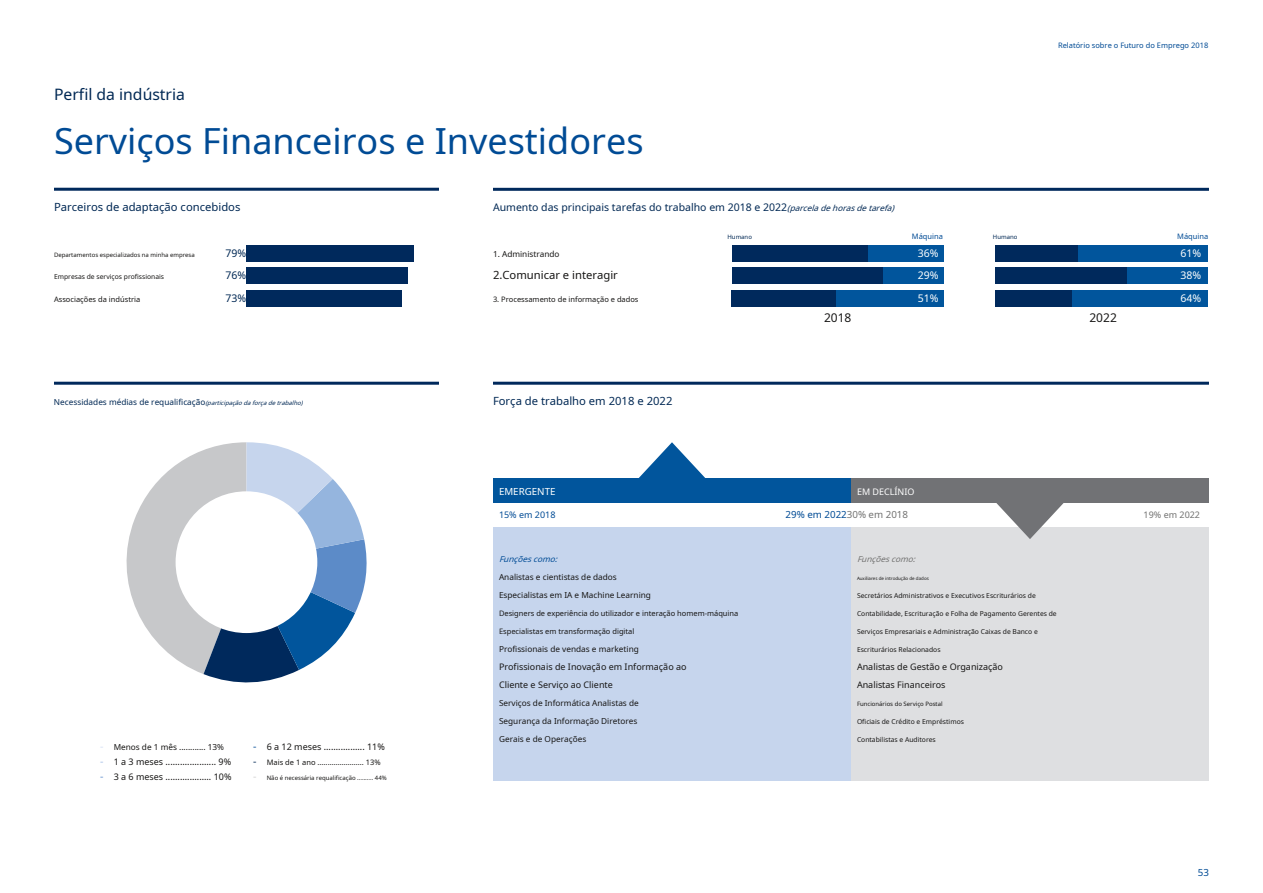
<style>
.page{position:relative;width:1263px;height:893px;background:#fff}
.page>*{position:absolute;margin:0;border:0;box-sizing:border-box;transform-origin:0 0}
.t1{font:36px "Noto Sans";color:#004b95}
.t2{font:15.75px "Noto Sans";color:#002854}
.t3{font:12px "Noto Sans";color:#171615}
.t4{font:11.25px "Noto Sans";color:#002854}
.t5{font:11.25px "Noto Sans";color:#171615}
.t6{font:10.5px/22.5px "Noto Sans";color:#002854;text-align:justify}
.t7{font:10.5px "Noto Sans";color:#fff}
.t8{font:9.75px "Noto Sans";color:#004b95}
.t9{font:9.75px "Noto Sans";color:#fff}
.t10{font:9px/18px "Noto Sans";color:#171615}
.t11{font:9px "Noto Sans";color:#fff}
.t12{font:9px "Noto Sans";color:#004b95}
.t13{font:9px "Noto Sans";color:#727271}
.t14{font:8.25px/18px "Noto Sans";color:#171615}
.t15{font:8.25px "Noto Sans";color:#002854}
.t16{font:italic 8.25px "Noto Sans";color:#004b95}
.t17{font:italic 8.25px "Noto Sans";color:#727271}
.t18{font:7.5px "Noto Sans";color:#171615}
.t19{font:7.5px "Noto Sans";color:#004b95}
.t20{font:6.75px "Noto Sans";color:#171615}
.t21{font:6px "Noto Sans";color:#171615}
.t22{font:6px "Noto Sans";color:#002854}
.t23{font:4.5px "Noto Sans";color:#171615}
.s1{font-style:italic;font-size:8.25px}
.s2{font-style:italic;font-size:6px}
.s3{font-size:10.5px;color:#d2def4}
.s4{font-size:10.5px;color:#a2bde6}
.s5{font-size:10.5px;color:#5e8dcd}
.s6{font-size:10.5px;color:#004b95}
.s7{font-size:10.5px;color:#002854}
.s8{font-size:10.5px;color:#d0d0d0}
.s9{color:#727271}
</style>
<div class="page">
<svg style="left:127px;top:442px;width:240px;height:240px"></svg>
<div style="left:176px;top:491px;width:141px;height:142px;background:#fff;border-radius:50%"></div>
<div style="left:246px;top:245px;width:168px;height:16px;background:#00295c"></div>
<div style="left:246px;top:268px;width:162px;height:16px;background:#00295c"></div>
<div style="left:246px;top:290px;width:155px;height:16px;background:#00295c"></div>
<div style="left:867px;top:245px;width:77px;height:16px;background:#01559c"></div>
<div style="left:882px;top:268px;width:62px;height:16px;background:#01559c"></div>
<div style="left:836px;top:290px;width:108px;height:16px;background:#01559c"></div>
<div style="left:732px;top:245px;width:135px;height:16px;background:#00295c"></div>
<div style="left:732px;top:268px;width:150px;height:16px;background:#00295c"></div>
<div style="left:732px;top:290px;width:104px;height:16px;background:#00295c"></div>
<div style="left:1078px;top:245px;width:130px;height:16px;background:#01559c"></div>
<div style="left:1127px;top:268px;width:81px;height:16px;background:#01559c"></div>
<div style="left:1072px;top:290px;width:136px;height:16px;background:#01559c"></div>
<div style="left:995px;top:245px;width:83px;height:16px;background:#00295c"></div>
<div style="left:995px;top:268px;width:132px;height:16px;background:#00295c"></div>
<div style="left:995px;top:290px;width:77px;height:16px;background:#00295c"></div>
<div style="left:493px;top:528px;width:358px;height:253px;background:#c6d5ed"></div>
<div style="left:851px;top:528px;width:358px;height:253px;background:#dedfe1"></div>
<hr style="left:493px;top:382px;width:716px;height:3px;background:#00295c">
<hr style="left:54px;top:382px;width:385px;height:3px;background:#00295c">
<div style="left:493px;top:478px;width:358px;height:25px;background:#01559c"></div>
<div style="left:851px;top:478px;width:358px;height:25px;background:#717275"></div>
<svg style="left:639px;top:442px;width:66px;height:36px"></svg>
<hr style="left:54px;top:188px;width:385px;height:3px;background:#00295c">
<svg style="left:992px;top:503px;width:76px;height:36px"></svg>
<hr style="left:493px;top:188px;width:716px;height:3px;background:#00295c">
<p class="t19" style="left:1058px;top:40px;width:152px">Relatório sobre o Futuro do Emprego 2018</p>
<h2 class="t2" style="left:54px;top:83px;width:133px">Perfil da indústria</h2>
<h1 class="t1" style="left:54px;top:116px;width:591px">Serviços Financeiros e Investidores</h1>
<h3 class="t4" style="left:54px;top:199px;width:188px">Parceiros de adaptação concebidos</h3>
<h3 class="t6" style="left:493px;top:196px;width:406px">Aumento das principais tarefas do trabalho em 2018 e 2022<span class="s1">(parceladehorasdetarefa)</span></h3>
<p class="t22" style="left:727px;top:233px;width:26px">Humano</p>
<p class="t19" style="left:912px;top:231px;width:33px">Máquina</p>
<p class="t22" style="left:993px;top:233px;width:26px">Humano</p>
<p class="t19" style="left:1177px;top:231px;width:33px">Máquina</p>
<p class="t21" style="left:54px;top:250px;width:142px">Departamentos especializados na minha empresa</p>
<p class="t20" style="left:54px;top:272px;width:112px">Empresas de serviços profissionais</p>
<p class="t18" style="left:54px;top:294px;width:88px">Associações da indústria</p>
<h3 class="t6" style="left:225px;top:241px;width:22px">79% 76% 73%</h3>
<p class="t14" style="left:493px;top:244px;width:68px">1. Administrando</p>
<h3 class="t7" style="left:918px;top:245px;width:22px">36%</h3>
<h3 class="t7" style="left:1180px;top:245px;width:22px">61%</h3>
<h3 class="t7" style="left:918px;top:268px;width:22px">29%</h3>
<h3 class="t7" style="left:1180px;top:268px;width:22px">38%</h3>
<h3 class="t7" style="left:918px;top:290px;width:22px">51%</h3>
<h3 class="t7" style="left:1180px;top:290px;width:22px">64%</h3>
<h3 class="t5" style="left:493px;top:267px;width:126px">2.Comunicar e interagir</h3>
<p class="t18" style="left:493px;top:294px;width:147px">3. Processamento de informação e dados</p>
<p class="t15" style="left:54px;top:396px;width:252px">Necessidades médias de requalificação<span class="s2">(participaçãodaforçadetrabalho)</span></p>
<h3 class="t4" style="left:493px;top:393px;width:181px">Força de trabalho em 2018 e 2022</h3>
<h3 class="t3" style="left:824px;top:309px;width:29px">2018</h3>
<h3 class="t3" style="left:1089px;top:309px;width:29px">2022</h3>
<p class="t14" style="left:100px;top:738px;width:125px"><span class="s3">-</span> Menos de 1 mês ............ 13%</p>
<h3 class="t10" style="left:100px;top:752px;width:133px"><span class="s4">-</span> 1 a 3 meses ..................... 9%</h3>
<h3 class="t10" style="left:100px;top:767px;width:133px"><span class="s5">-</span> 3 a 6 meses ................... 10%</h3>
<h3 class="t10" style="left:253px;top:737px;width:133px"><span class="s6">-</span> 6 a 12 meses ................. 11%</h3>
<p class="t18" style="left:253px;top:757px;width:129px"><span class="s7">-</span> Mais de 1 ano ....................... 13%</p>
<p class="t21" style="left:253px;top:773px;width:135px"><span class="s8">-</span> Não é necessária requalificação .......... 44%</p>
<h3 class="t9" style="left:499px;top:485px;width:58px">EMERGENTE</h3>
<h3 class="t11" style="left:857px;top:485px;width:59px">EM DECLÍNIO</h3>
<h3 class="t12" style="left:499px;top:508px;width:58px">15% em 2018</h3>
<h3 class="t8" style="left:786px;top:507px;width:124px">29% em 2022<span class="s9">30% em 2018</span></h3>
<h3 class="t13" style="left:1143px;top:508px;width:58px">19% em 2022</h3>
<p class="t16" style="left:499px;top:553px;width:63px">Funçõescomo:</p>
<p class="t17" style="left:857px;top:553px;width:63px">Funçõescomo:</p>
<p class="t14" style="left:499px;top:568px;width:154px">Analistas e cientistas de dados<br>Especialistas em IA e Machine Learning</p>
<p class="t18" style="left:499px;top:608px;width:241px">Designers de experiência do utilizador e interação homem-máquina</p>
<p class="t18" style="left:499px;top:626px;width:137px">Especialistas em transformação digital</p>
<p class="t14" style="left:499px;top:640px;width:141px">Profissionais de vendas e marketing</p>
<h3 class="t10" style="left:499px;top:658px;width:189px">Profissionais de Inovação em Informação ao<br>Cliente e Serviço ao Cliente</h3>
<p class="t14" style="left:499px;top:694px;width:141px">Serviços de Informática Analistas de<br>Segurança da Informação Diretores<br>Gerais e de Operações</p>
<p class="t23" style="left:857px;top:575px;width:73px">Auxiliares de introdução de dados</p>
<p class="t20" style="left:857px;top:591px;width:180px">Secretários Administrativos e Executivos Escriturários de</p>
<p class="t20" style="left:857px;top:609px;width:201px">Contabilidade, Escrituração e Folha de Pagamento Gerentes de</p>
<p class="t20" style="left:857px;top:627px;width:182px">Serviços Empresariais e Administração Caixas de Banco e</p>
<p class="t20" style="left:857px;top:645px;width:85px">Escriturários Relacionados</p>
<h3 class="t10" style="left:857px;top:658px;width:147px">Analistas de Gestão e Organização<br>Analistas Financeiros</h3>
<p class="t21" style="left:857px;top:700px;width:87px">Funcionários do Serviço Postal</p>
<p class="t20" style="left:857px;top:717px;width:108px">Oficiais de Crédito e Empréstimos</p>
<p class="t20" style="left:857px;top:735px;width:80px">Contabilistas e Auditores</p>
<h3 class="t8" style="left:1198px;top:865px;width:13px">53</h3>
</div>
